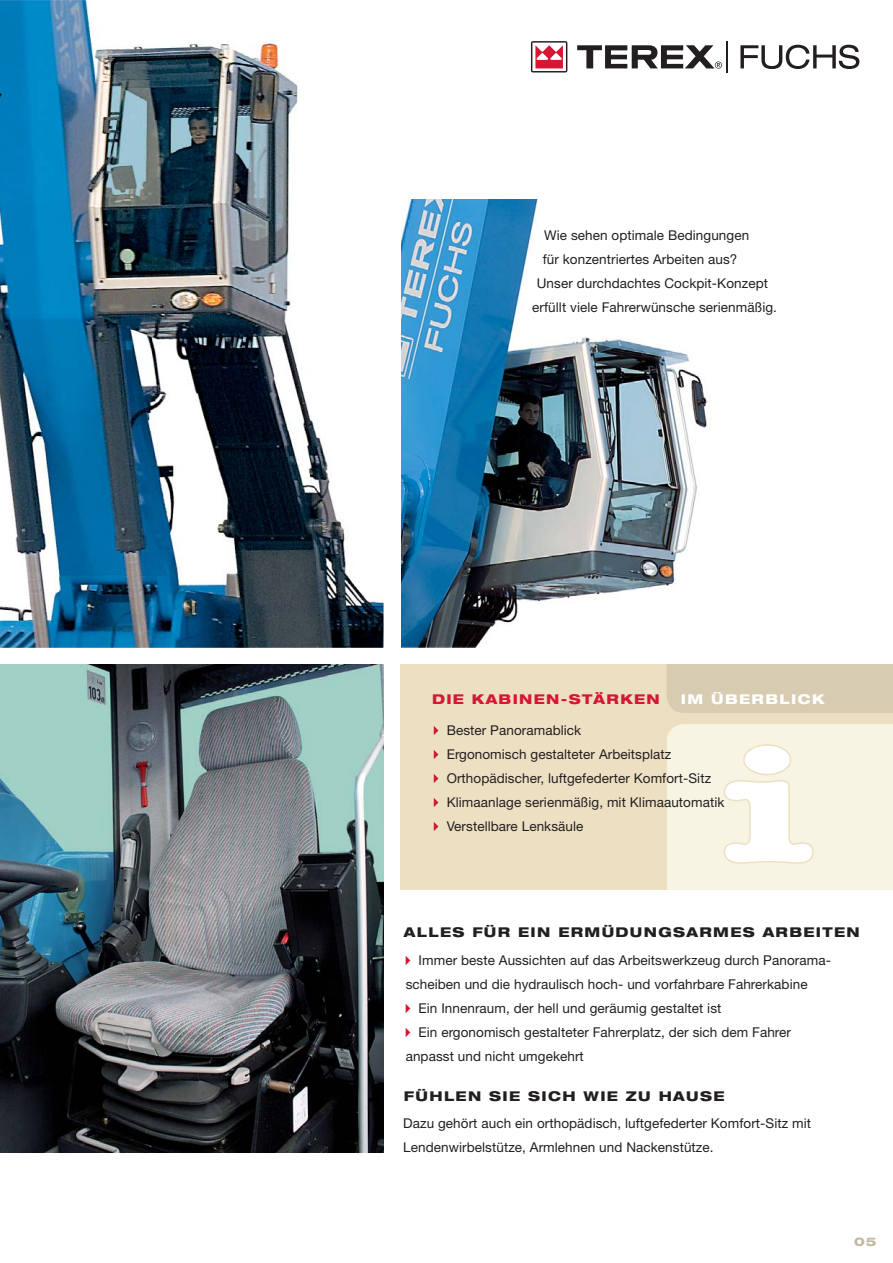
<style>
.page{position:relative;width:893px;height:1263px;background:#fff}
.page>*{position:absolute;margin:0;border:0;box-sizing:border-box;transform-origin:0 0}
.t1{font:13.5px/24px "Helvetica Neue";letter-spacing:.005em;color:#231f20}
.t2{font:800 expanded 13.5px "Helvetica Neue";letter-spacing:.1em;color:#231f20}
.t3{font:800 expanded 13.5px "Helvetica Neue";letter-spacing:.1em;color:#d71634}
.t4{font:800 expanded 13.5px "Helvetica Neue";letter-spacing:.1em;color:#fff}
.t5{font:800 expanded 12px "Helvetica Neue";color:#c2b9a2}
</style>
<div class="page">
<img style="left:0;top:664px;width:384px;height:488px">
<img style="left:401px;top:200px;width:306px;height:447px">
<svg style="left:406px;top:956px;width:4px;height:9px"></svg>
<svg style="left:406px;top:1004px;width:4px;height:9px"></svg>
<svg style="left:406px;top:1028px;width:4px;height:9px"></svg>
<div style="left:400px;top:664px;width:493px;height:225px;background:#ede0c2"></div>
<div style="left:667px;top:664px;width:226px;height:49px;background:#d7ccb2"></div>
<svg style="left:667px;top:724px;width:226px;height:165px;background:#f8f5e6"></svg>
<svg style="left:434px;top:726px;width:4px;height:9px"></svg>
<svg style="left:434px;top:750px;width:4px;height:9px"></svg>
<svg style="left:434px;top:774px;width:4px;height:9px"></svg>
<svg style="left:434px;top:798px;width:4px;height:9px"></svg>
<svg style="left:434px;top:822px;width:4px;height:9px"></svg>
<img style="left:0;top:0;width:383px;height:648px">
<div style="left:0;top:14px;width:21px;height:139px;background:#007cba"></div>
<svg style="left:531px;top:41px;width:36px;height:32px"></svg>
<svg style="left:577px;top:45px;width:145px;height:24px"></svg>
<svg style="left:740px;top:45px;width:119px;height:24px"></svg>
<hr style="left:726px;top:41px;width:2px;height:32px;background:#231f20">
<p class="t1" style="left:544px;top:225px;width:206px">Wie sehen optimale Bedingungen</p>
<p class="t1" style="left:543px;top:249px;width:196px">für konzentriertes Arbeiten aus?</p>
<p class="t1" style="left:537px;top:273px;width:233px">Unser durchdachtes Cockpit-Konzept</p>
<p class="t1" style="left:532px;top:297px;width:246px">erfüllt viele Fahrerwünsche serienmäßig.</p>
<p class="t3" style="left:432px;top:694px;width:229px">DIE KABINEN-STÄRKEN</p>
<p class="t4" style="left:681px;top:694px;width:145px">IM ÜBERBLICK</p>
<p class="t1" style="left:447px;top:720px;width:279px">Bester Panoramablick<br>Ergonomisch gestalteter Arbeitsplatz Orthopädischer, luftgefederter Komfort-Sitz Klimaanlage serienmäßig, mit Klimaautomatik Verstellbare Lenksäule</p>
<p class="t2" style="left:404px;top:927px;width:457px">ALLES FÜR EIN ERMÜDUNGSARMES ARBEITEN</p>
<p class="t1" style="left:419px;top:950px;width:414px">Immer beste Aussichten auf das Arbeitswerkzeug durch Panorama-</p>
<p class="t1" style="left:406px;top:974px;width:403px">scheiben und die hydraulisch hoch- und vorfahrbare Fahrerkabine</p>
<p class="t1" style="left:419px;top:998px;width:304px">Ein Innenraum, der hell und geräumig gestaltet ist</p>
<p class="t1" style="left:419px;top:1022px;width:374px">Ein ergonomisch gestalteter Fahrerplatz, der sich dem Fahrer</p>
<p class="t1" style="left:406px;top:1046px;width:180px">anpasst und nicht umgekehrt</p>
<p class="t2" style="left:404px;top:1092px;width:322px">FÜHLEN SIE SICH WIE ZU HAUSE</p>
<p class="t1" style="left:403px;top:1112px;width:409px">Dazu gehört auch ein orthopädisch, luftgefederter Komfort-Sitz mit<br>Lendenwirbelstütze, Armlehnen und Nackenstütze.</p>
<p class="t5" style="left:854px;top:1237px;width:24px">05</p>
</div>
